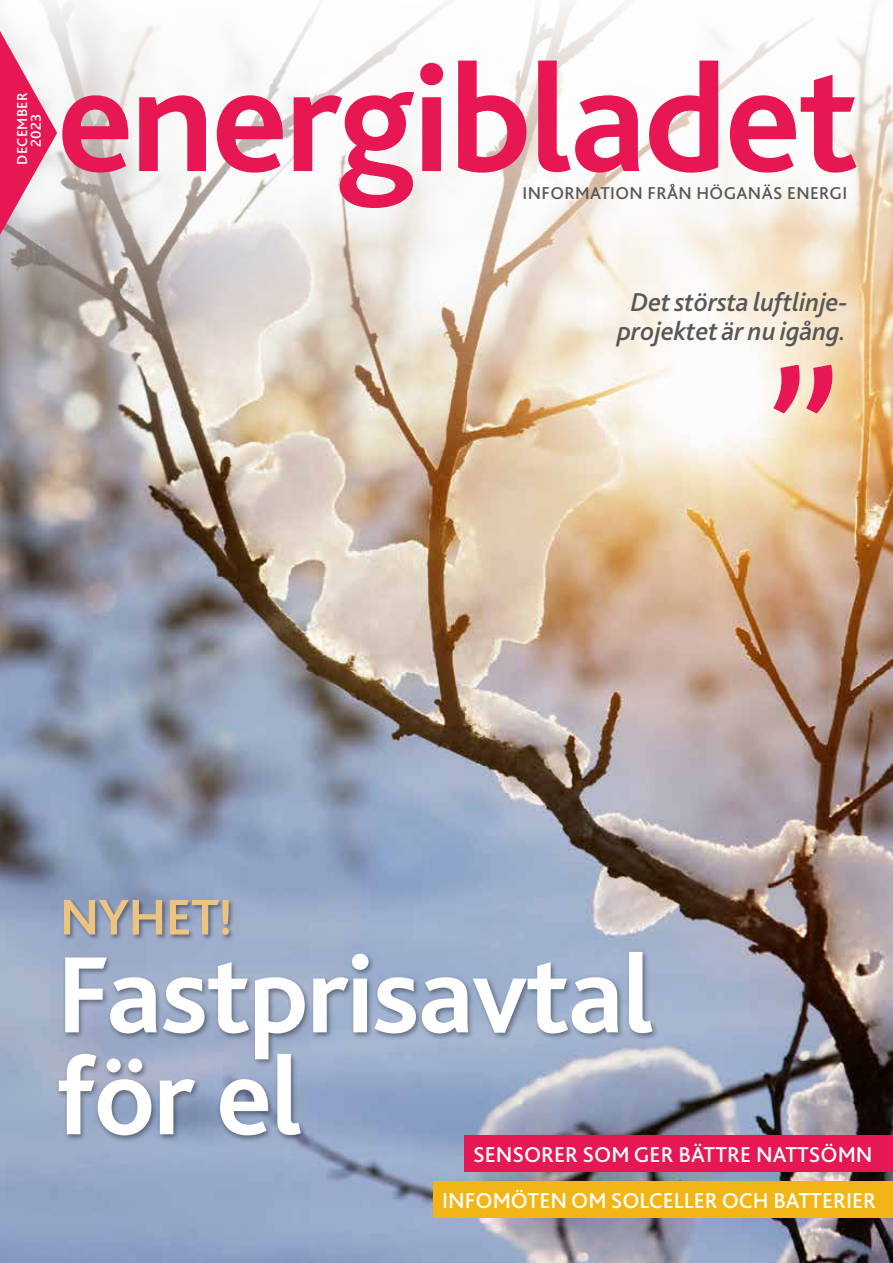
<style>
.page{position:relative;width:893px;height:1263px;background:#fff}
.page>*{position:absolute;margin:0;border:0;box-sizing:border-box;transform-origin:0 0}
.t1{font:700 156px "Bliss 2";letter-spacing:-.02em;color:#e61753}
.t2{font:700 113.55px/101.9px "Bliss 2";letter-spacing:-.015em;color:#fff}
.t3{font:700 52.5px "Bliss 2";letter-spacing:-.015em;color:#ecc380}
.t4{font:italic 500 27px/28.8px "Bliss 2";letter-spacing:-.01em;color:#575756;text-align:center}
.t5{font:500 22.5px "Bliss 2";color:#fff}
.t6{font:500 18px "Bliss 2";letter-spacing:.02em;color:#575756}
.t7{font:500 15px/13.5px "Bliss 2";letter-spacing:.01em;color:#fff;text-align:center}
</style>
<div class="page">
<img style="left:0;top:483px;width:893px;height:780px">
<svg style="left:0;top:0;width:893px;height:483px"></svg>
<svg style="left:0;top:31px;width:57px;height:204px"></svg>
<svg style="left:773px;top:365px;width:59px;height:48px;background:#ee788d"></svg>
<div style="left:434px;top:1181px;width:459px;height:36px;background:#f2b517"></div>
<div style="left:56px;top:949px;width:603px;height:194px;background:#000;opacity:.4"></div>
<div style="left:465px;top:1135px;width:428px;height:36px;background:#e61753"></div>
<div style="left:62px;top:898px;width:173px;height:43px;background:#000;opacity:.4"></div>
<p class="t7" style="left:15px;top:164px;width:73px;rotate:-90deg">DECEMBER<br>2023</p>
<h1 class="t1" style="left:57px;top:22px;width:803px">energibladet</h1>
<p class="t6" style="left:523px;top:182px;width:326px">INFORMATION FRÅN HÖGANÄS ENERGI</p>
<p class="t4" style="left:617px;top:287px;width:232px">Det största luftlinje&shy;projektet är nu igång.</p>
<h3 class="t3" style="left:60px;top:884px;width:174px">NYHET!</h3>
<h2 class="t2" style="left:56px;top:941px;width:600px">Fastprisavtal för el</h2>
<p class="t5" style="left:473px;top:1140px;width:401px">SENSORER SOM GER BÄTTRE NATTSÖMN</p>
<p class="t5" style="left:442px;top:1186px;width:435px">INFOMÖTEN OM SOLCELLER OCH BATTERIER</p>
</div>
